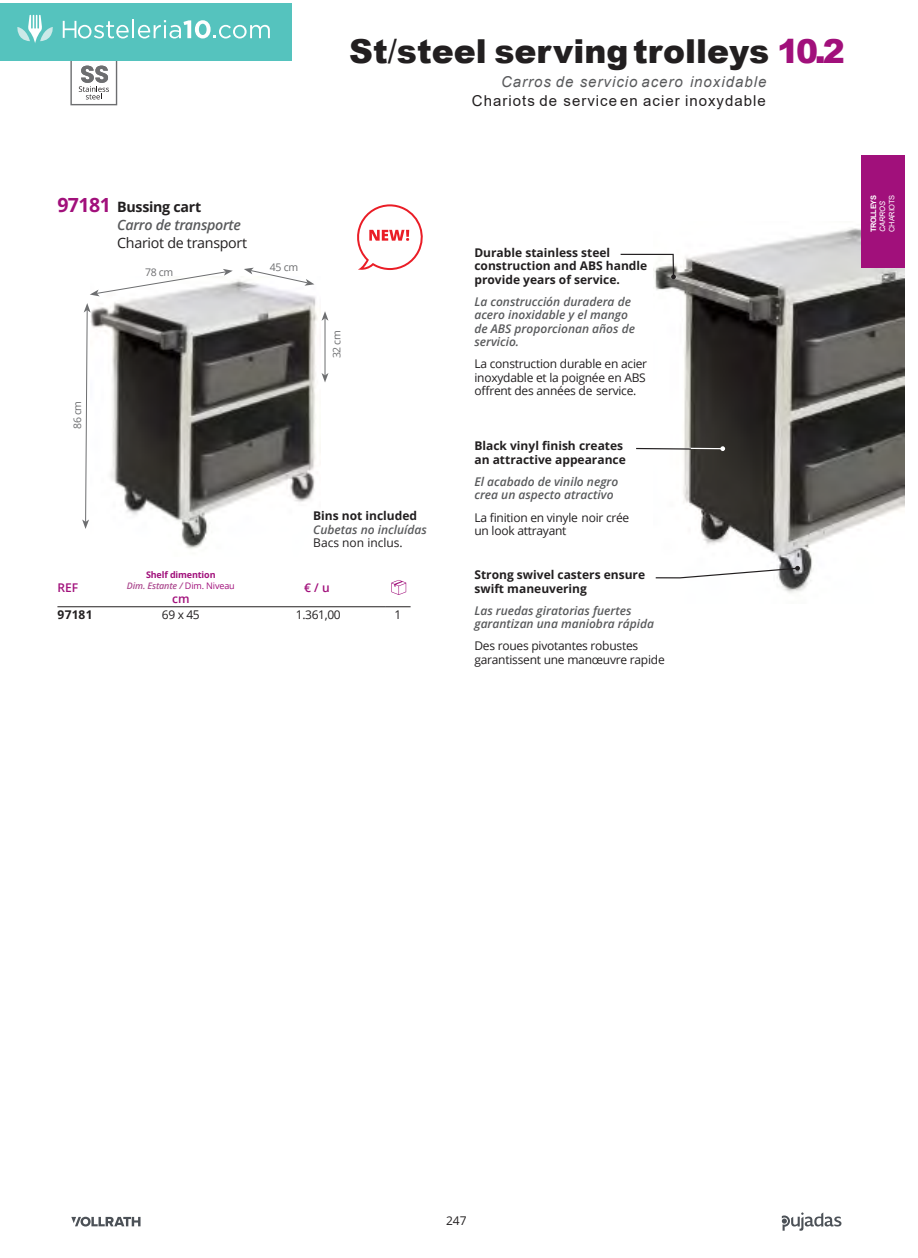
<style>
.page{position:relative;width:918px;height:1258px;background:#fff}
.page>*{position:absolute;margin:0;border:0;box-sizing:border-box;transform-origin:0 0}
.t1{font:900 33px "Arial";color:#221f20}
.t2{font:700 19.5px "Open Sans";letter-spacing:-.03em;color:#a1107b}
.t3{font:15px "Arial";letter-spacing:.065em;color:#221f20}
.t4{font:italic 15px "Arial";letter-spacing:.065em;color:#595a5c}
.t5{font:14.25px "Open Sans";letter-spacing:-.02em;color:#221f20}
.t6{font:italic 600 14.25px "Open Sans";letter-spacing:-.02em;color:#595a5c}
.t7{font:700 14.25px "Open Sans";letter-spacing:-.02em;color:#221f20}
.t8{font:italic 600 12px/13.5px "Open Sans";color:#595a5c}
.t9{font:12px/13.5px "Open Sans";letter-spacing:-.02em;color:#221f20}
.t10{font:700 12px/13.5px "Open Sans";color:#221f20}
.t11{font:12px "Open Sans";color:#221f20}
.t12{font:600 12px "Open Sans";color:#a1107b}
.t13{font:10.5px "Open Sans";letter-spacing:-.03em;color:#6d6e70}
.t14{font:700 9px/10.5px "Open Sans";letter-spacing:-.015em;color:#a1107b;text-align:center}
.t15{font:700 7.5px "Arial";letter-spacing:-.07em;color:#fff}
.t16{font:7.5px "Arial";letter-spacing:-.025em;color:#fff}
.t17{font:italic 7.5px "Arial";letter-spacing:-.035em;color:#fff}
.s1{font-weight:400}
.s2{color:#a1107b}
.s3{font-weight:600;font-style:italic;color:#ad4c90}
</style>
<div class="page">
<img style="left:91px;top:280px;width:227px;height:269px">
<img style="left:655px;top:228px;width:249px;height:365px">
<svg style="left:82px;top:303px;width:9px;height:226px"></svg>
<svg style="left:90px;top:269px;width:143px;height:27px"></svg>
<svg style="left:244px;top:268px;width:70px;height:18px"></svg>
<hr style="left:324px;top:318px;width:1px;height:57px;background:#6d6e70">
<svg style="left:321px;top:311px;width:7px;height:10px"></svg>
<svg style="left:321px;top:373px;width:7px;height:9px"></svg>
<svg style="left:655px;top:566px;width:144px;height:13px"></svg>
<hr style="left:688px;top:448px;width:34px;height:1px;background:#fff">
<svg style="left:720px;top:446px;width:5px;height:5px"></svg>
<svg style="left:620px;top:253px;width:55px;height:26px"></svg>
<svg style="left:357px;top:204px;width:66px;height:66px"></svg>
<svg style="left:70px;top:60px;width:47px;height:45px"></svg>
<svg style="left:636px;top:447px;width:56px;height:3px"></svg>
<hr style="left:57px;top:606px;width:328px;height:1px;background:#221f20">
<svg style="left:385px;top:606px;width:25px;height:1px"></svg>
<div style="left:861px;top:155px;width:43px;height:113px;background:#a1107b"></div>
<svg style="left:391px;top:580px;width:15px;height:15px"></svg>
<svg style="left:781px;top:1212px;width:60px;height:18px"></svg>
<svg style="left:71px;top:1216px;width:69px;height:10px"></svg>
<div style="left:0;top:3px;width:292px;height:57px;background:#55c3be"></div>
<svg style="left:63px;top:20px;width:207px;height:18px"></svg>
<svg style="left:17px;top:15px;width:36px;height:28px"></svg>
<h1 class="t1" style="left:349px;top:39px;width:497px">St<span class="s1">/</span>steel serving trolleys <span class="s2">10.2</span></h1>
<p class="t4" style="left:501px;top:76px;width:267px">Carros de servicio acero inoxidable</p>
<p class="t3" style="left:472px;top:95px;width:295px">Chariots de service en acier inoxydable</p>
<h2 class="t2" style="left:57px;top:191px;width:55px">97181</h2>
<p class="t7" style="left:117px;top:197px;width:86px">Bussing cart</p>
<p class="t6" style="left:117px;top:219px;width:125px">Carro de transporte</p>
<p class="t5" style="left:117px;top:237px;width:131px">Chariot de transport</p>
<p class="t13" style="left:145px;top:268px;width:30px">78 cm</p>
<p class="t13" style="left:270px;top:263px;width:30px">45 cm</p>
<p class="t13" style="left:73px;top:429px;width:30px;rotate:-90deg">86 cm</p>
<p class="t13" style="left:332px;top:358px;width:30px;rotate:-90deg">32 cm</p>
<p class="t12" style="left:57px;top:583px;width:22px">REF</p>
<p class="t14" style="left:127px;top:569px;width:109px">Shelf dimention<br><span class="s3">Dim. Estante /</span> <span class="s1">Dim. Niveau</span></p>
<p class="t12" style="left:172px;top:594px;width:19px">cm</p>
<p class="t10" style="left:313px;top:509px;width:105px">Bins not included</p>
<p class="t8" style="left:313px;top:524px;width:115px">Cubetas no incluídas</p>
<p class="t11" style="left:313px;top:538px;width:91px">Bacs non inclus.</p>
<p class="t12" style="left:304px;top:583px;width:27px">€/u</p>
<p class="t10" style="left:57px;top:608px;width:37px">97181</p>
<p class="t9" style="left:162px;top:609px;width:39px">69 x 45</p>
<p class="t9" style="left:296px;top:609px;width:46px">1.361,00</p>
<p class="t9" style="left:394px;top:609px;width:8px">1</p>
<p class="t10" style="left:474px;top:245px;width:174px">Durable stainless steel construction and ABS handle provide years of service.</p>
<p class="t8" style="left:474px;top:296px;width:162px">La construcción duradera de acero inoxidable y el mango de ABS proporcionan años de servicio.</p>
<p class="t9" style="left:474px;top:358px;width:174px;text-align:justify">La construction durable en acier inoxydable et la poignée en ABS offrent des années de service.</p>
<p class="t10" style="left:474px;top:439px;width:153px">Black vinyl finish creates an attractive appearance</p>
<p class="t8" style="left:474px;top:476px;width:145px">El acabado de vinilo negro crea un aspecto atractivo</p>
<p class="t9" style="left:474px;top:511px;width:156px">La finition en vinyle noir crée un look attrayant</p>
<p class="t10" style="left:474px;top:567px;width:172px">Strong swivel casters ensure swift maneuvering</p>
<p class="t8" style="left:474px;top:604px;width:181px">Las ruedas giratorias fuertes garantizan una maniobra rápida</p>
<p class="t9" style="left:474px;top:640px;width:192px">Des roues pivotantes robustes garantissent une manœuvre rapide</p>
<p class="t15" style="left:870px;top:232px;width:38px;rotate:-90deg">TROLLEYS</p>
<p class="t17" style="left:879px;top:232px;width:32px;rotate:-90deg">CARROS</p>
<p class="t16" style="left:888px;top:232px;width:39px;rotate:-90deg">CHARIOTS</p>
<p class="t9" style="left:446px;top:1215px;width:22px">247</p>
</div>
